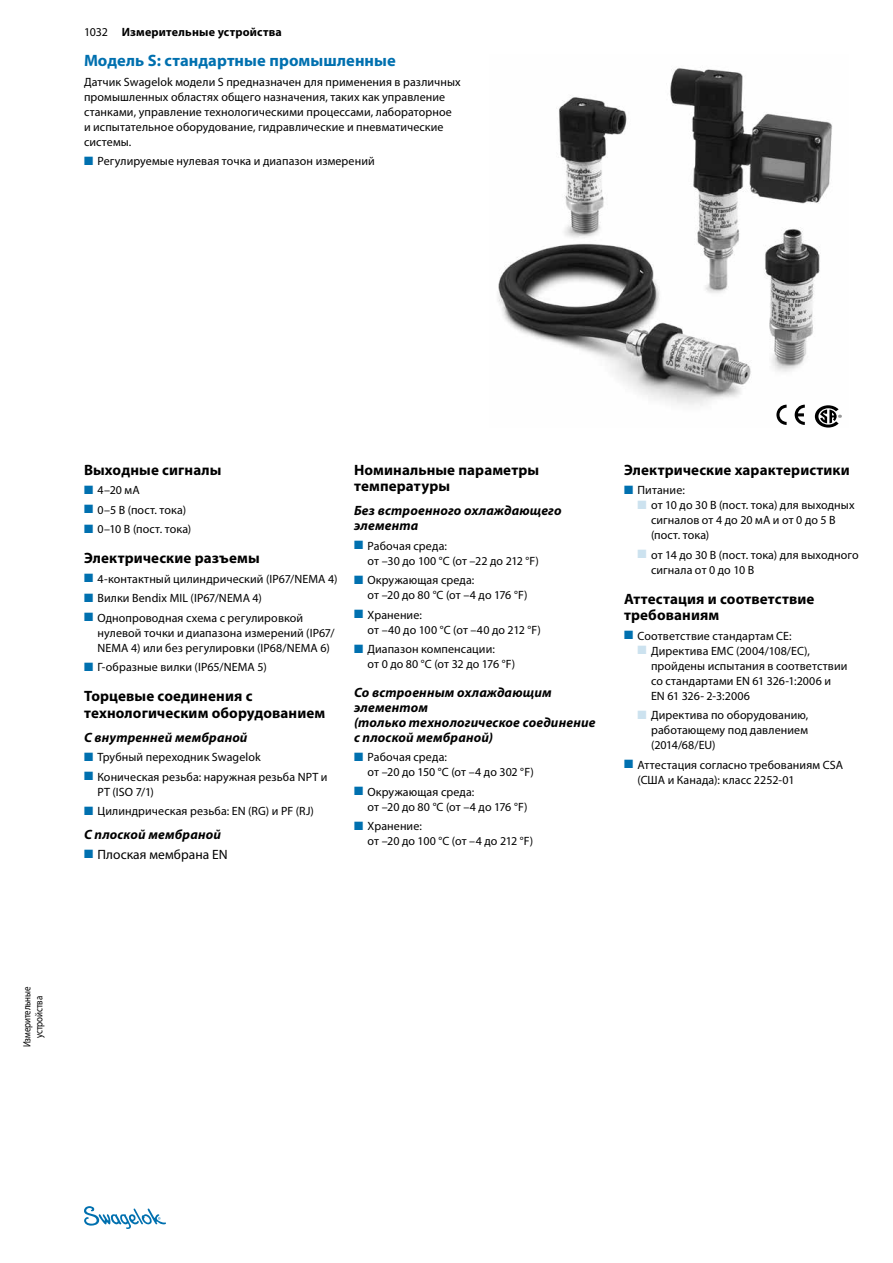
<style>
.page{position:relative;width:893px;height:1263px;background:#fff}
.page>*{position:absolute;margin:0;border:0;box-sizing:border-box;transform-origin:0 0}
.t1{font:700 16.5px "Myriad Pro";letter-spacing:.005em;color:#0070af}
.t2{font:700 15px/16.5px "Myriad Pro";letter-spacing:.01em;color:#000}
.t3{font:italic 700 13.5px/15px "Myriad Pro";letter-spacing:.01em;color:#000}
.t4{font:13.5px "Myriad Pro";letter-spacing:.01em;color:#000}
.t5{font:12px/15px "Myriad Pro";letter-spacing:.01em;color:#000}
.t6{font:700 12px "Myriad Pro";letter-spacing:.015em;color:#000}
.t7{font:10.5px/12px "Myriad Pro";letter-spacing:-.015em;color:#000;text-align:center;scale:.85 1}
.s1{font-weight:400}
.s2{color:#0070af}
.s3{color:#cce2ef}
</style>
<div class="page">
<svg style="left:84px;top:1206px;width:82px;height:23px"></svg>
<img style="left:498px;top:68px;width:335px;height:350px">
<svg style="left:795px;top:405px;width:10px;height:20px"></svg>
<svg style="left:776px;top:405px;width:11px;height:20px"></svg>
<svg style="left:815px;top:405px;width:27px;height:23px"></svg>
<p class="t6" style="left:84px;top:24px;width:199px"><span class="s1">1032</span> Измерительные устройства</p>
<h1 class="t1" style="left:84px;top:50px;width:313px">Модель S: стандартные промышленные</h1>
<p class="t5" style="left:84px;top:74px;width:378px">Датчик Swagelok модели S предназначен для применения в различных промышленных областях общего назначения, таких как управление станками, управление технологическими процессами, лабораторное и испытательное оборудование, гидравлические и пневматические системы.</p>
<p class="t5" style="left:84px;top:154px;width:292px"><span class="s2">■</span> Регулируемые нулевая точка и диапазон измерений</p>
<p class="t2" style="left:84px;top:461px;width:139px">Выходные сигналы</p>
<p class="t5" style="left:84px;top:483px;width:57px"><span class="s2">■</span> 4–20 мА</p>
<p class="t5" style="left:84px;top:502px;width:104px"><span class="s2">■</span> 0–5 В (пост. тока)</p>
<p class="t5" style="left:84px;top:522px;width:109px"><span class="s2">■</span> 0–10 В (пост. тока)</p>
<p class="t2" style="left:84px;top:549px;width:177px">Электрические разъемы</p>
<p class="t5" style="left:84px;top:571px;width:255px"><span class="s2">■</span> 4-контактный цилиндрический (IP67/NEMA 4)</p>
<p class="t5" style="left:84px;top:591px;width:180px"><span class="s2">■</span> Вилки Bendix MIL (IP67/NEMA 4)</p>
<p class="t5" style="left:98px;top:610px;width:238px;text-indent:-14px"><span class="s2">■</span> Однопроводная схема с регулировкой нулевой точки и диапазона измерений (IP67/<br>NEMA 4) или без регулировки (IP68/NEMA 6)</p>
<p class="t5" style="left:84px;top:659px;width:184px"><span class="s2">■</span> Г-образные вилки (IP65/NEMA 5)</p>
<p class="t2" style="left:84px;top:687px;width:243px">Торцевые соединения с технологическим оборудованием</p>
<p class="t3" style="left:84px;top:729px;width:165px">С внутренней мембраной</p>
<p class="t5" style="left:84px;top:750px;width:178px"><span class="s2">■</span> Трубный переходник Swagelok</p>
<p class="t5" style="left:98px;top:769px;width:232px;text-indent:-14px"><span class="s2">■</span> Коническая резьба: наружная резьба NPT и<br>PT (ISO 7/1)</p>
<p class="t5" style="left:84px;top:804px;width:231px"><span class="s2">■</span> Цилиндрическая резьба: EN (RG) и PF (RJ)</p>
<p class="t3" style="left:84px;top:827px;width:138px">С плоской мембраной</p>
<p class="t4" style="left:84px;top:846px;width:145px"><span class="s2">■</span> Плоская мембрана EN</p>
<p class="t2" style="left:354px;top:461px;width:187px">Номинальные параметры температуры</p>
<p class="t3" style="left:354px;top:503px;width:209px">Без встроенного охлаждающего элемента</p>
<p class="t5" style="left:368px;top:538px;width:173px;text-indent:-14px"><span class="s2">■</span> Рабочая среда:<br>от –30 до 100 °C (от –22 до 212 °F)</p>
<p class="t5" style="left:368px;top:573px;width:161px;text-indent:-14px"><span class="s2">■</span> Окружающая среда:<br>от –20 до 80 °C (от –4 до 176 °F)</p>
<p class="t5" style="left:368px;top:607px;width:175px;text-indent:-14px"><span class="s2">■</span> Хранение:<br>от –40 до 100 °C (от –40 до 212 °F)</p>
<p class="t5" style="left:368px;top:641px;width:149px;text-indent:-14px"><span class="s2">■</span> Диапазон компенсации:<br>от 0 до 80 °C (от 32 до 176 °F)</p>
<p class="t3" style="left:354px;top:684px;width:243px">Со встроенным охлаждающим элементом<br>(только технологическое соединение с плоской мембраной)</p>
<p class="t5" style="left:368px;top:750px;width:168px;text-indent:-14px"><span class="s2">■</span> Рабочая среда:<br>от –20 до 150 °C (от –4 до 302 °F)</p>
<p class="t5" style="left:368px;top:784px;width:161px;text-indent:-14px"><span class="s2">■</span> Окружающая среда:<br>от –20 до 80 °C (от –4 до 176 °F)</p>
<p class="t5" style="left:368px;top:819px;width:167px;text-indent:-14px"><span class="s2">■</span> Хранение:<br>от –20 до 100 °C (от –4 до 212 °F)</p>
<p class="t2" style="left:624px;top:461px;width:227px">Электрические характеристики</p>
<p class="t5" style="left:624px;top:483px;width:62px"><span class="s2">■</span> Питание:</p>
<p class="t5" style="left:651px;top:498px;width:205px;text-indent:-14px"><span class="s3">■</span> от 10 до 30 В (пост. тока) для выходных сигналов от 4 до 20 мА и от 0 до 5 В (пост. тока)</p>
<p class="t5" style="left:651px;top:547px;width:209px;text-indent:-14px"><span class="s3">■</span> от 14 до 30 В (пост. тока) для выходного сигнала от 0 до 10 В</p>
<p class="t2" style="left:624px;top:590px;width:192px">Аттестация и соответствие требованиям</p>
<p class="t5" style="left:624px;top:628px;width:169px"><span class="s2">■</span> Соответствие стандартам CE:</p>
<p class="t5" style="left:651px;top:643px;width:198px;text-indent:-14px"><span class="s3">■</span> Директива EMC (2004/108/EC), пройдены испытания в соответствии со стандартами EN 61 326-1:2006 и<br>EN 61 326‑ 2-3:2006</p>
<p class="t5" style="left:651px;top:708px;width:159px;text-align:justify;text-indent:-14px"><span class="s3">■</span> Директива по оборудованию, работающему под давлением (2014/68/EU)</p>
<p class="t5" style="left:638px;top:757px;width:207px;text-indent:-14px"><span class="s2">■</span> Аттестация согласно требованиям CSA (США и Канада): класс 2252-01</p>
<p class="t7" style="left:21px;top:1047px;width:73px;rotate:-90deg">Измерительные устройства</p>
</div>
